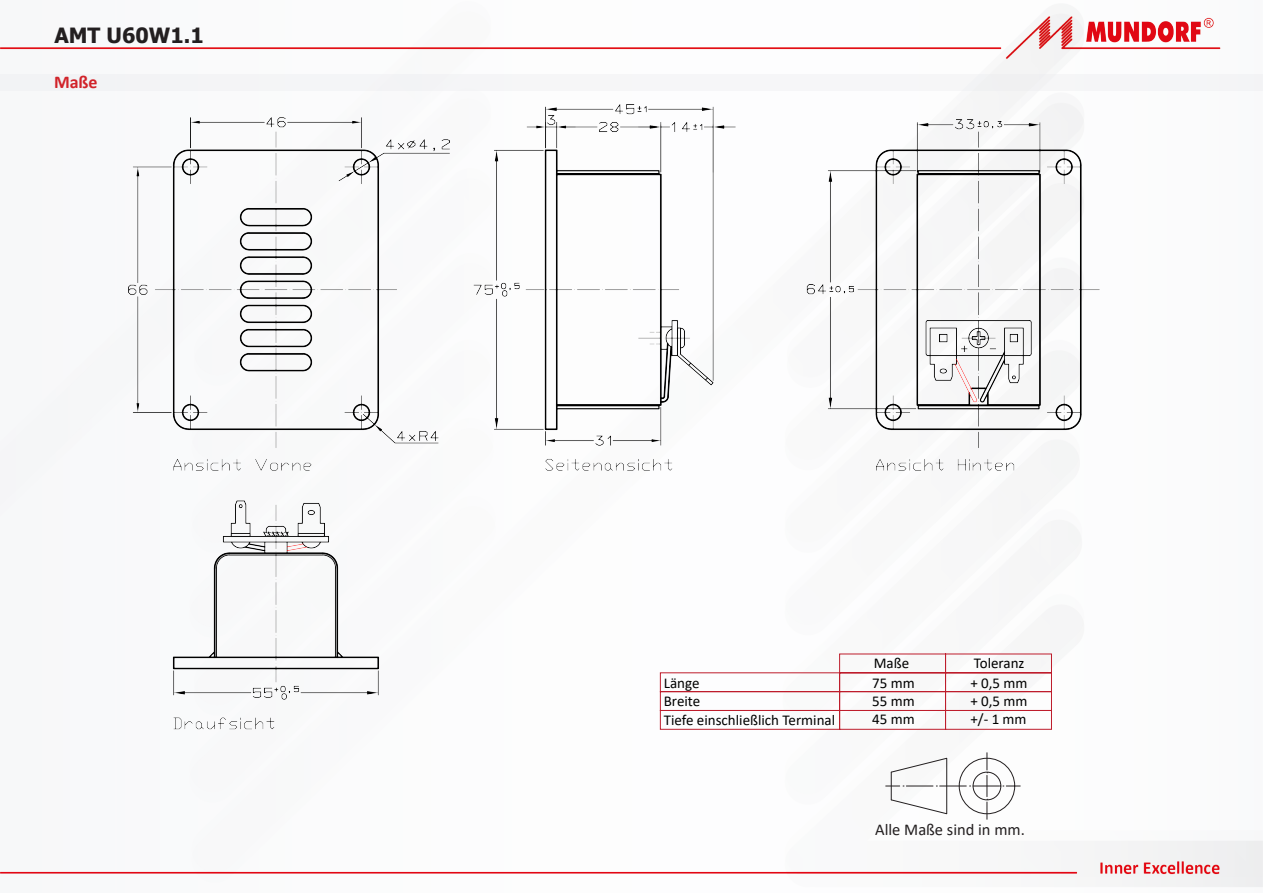
<style>
.page{position:relative;width:1263px;height:893px;background:#fff}
.page>*{position:absolute;margin:0;border:0;box-sizing:border-box;transform-origin:0 0}
.t1{font:700 21px "Tahoma";color:#231f20}
.t2{font:700 18px "Calibri";color:#d1232a}
.t3{font:16.5px "Calibri";color:#231f20}
.t4{font:15px "Calibri";color:#000}
</style>
<div class="page">
<img style="left:0;top:13px;width:1263px;height:874px">
<div style="left:0;top:74px;width:1263px;height:17px;background:#f4f5f7"></div>
<svg style="left:886px;top:753px;width:134px;height:66px"></svg>
<img style="left:128px;top:105px;width:1007px;height:629px">
<p class="t1" style="left:54px;top:21px;width:151px">AMT U60W1.1</p>
<p class="t2" style="left:54px;top:69px;width:45px">Maße</p>
<p class="t4" style="left:664px;top:672px;width:37px">Länge</p>
<p class="t4" style="left:664px;top:691px;width:38px">Breite</p>
<p class="t4" style="left:664px;top:710px;width:173px">Tiefe einschließlich Terminal</p>
<p class="t4" style="left:874px;top:653px;width:37px">Maße</p>
<p class="t4" style="left:872px;top:672px;width:44px">75 mm</p>
<p class="t4" style="left:872px;top:691px;width:44px">55 mm</p>
<p class="t4" style="left:872px;top:709px;width:44px">45 mm</p>
<p class="t4" style="left:974px;top:653px;width:52px">Toleranz</p>
<p class="t4" style="left:970px;top:672px;width:59px">+ 0,5 mm</p>
<p class="t4" style="left:970px;top:691px;width:59px">+ 0,5 mm</p>
<p class="t4" style="left:970px;top:709px;width:58px">+/- 1 mm</p>
<p class="t3" style="left:875px;top:818px;width:151px">Alle Maße sind in mm.</p>
</div>
